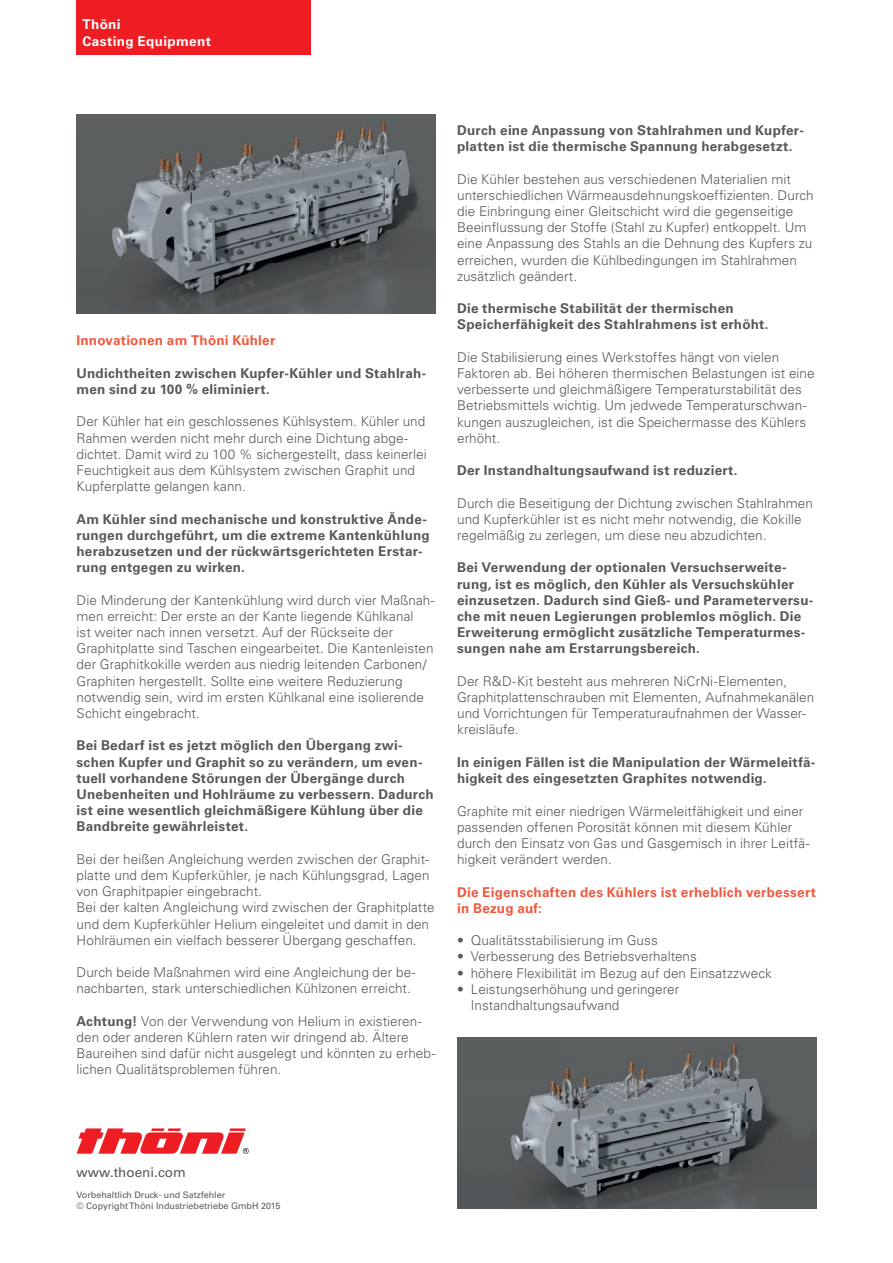
<style>
.page{position:relative;width:893px;height:1263px;background:#fff}
.page>*{position:absolute;margin:0;border:0;box-sizing:border-box;transform-origin:0 0}
.t1{font:300 13.5px/16.2px "Univers LT Std";letter-spacing:.005em;color:#57585a}
.t2{font:700 13.5px/16.2px "Univers LT Std";letter-spacing:.015em;color:#57585a}
.t3{font:700 13.5px/16.2px "Univers LT Std";letter-spacing:.015em;color:#f0593e}
.t4{font:700 13.5px/16.2px "Univers LT Std";letter-spacing:.025em;color:#fff}
.t5{font:13.5px "Univers LT Std";color:#57585a}
.t6{font:9px/10.8px "Univers LT Std";color:#57585a}
.s1{font-weight:700}
</style>
<div class="page">
<div style="left:77px;top:0;width:234px;height:54px;background:#ee1d23"></div>
<svg style="left:77px;top:1128px;width:172px;height:26px"></svg>
<img style="left:77px;top:114px;width:359px;height:200px">
<img style="left:457px;top:1037px;width:359px;height:172px">
<p class="t4" style="left:83px;top:17px;width:130px">Thöni<br>Casting Equipment</p>
<p class="t3" style="left:77px;top:333px;width:200px">Innovationen am Thöni Kühler</p>
<p class="t2" style="left:77px;top:365px;width:351px">Undichtheiten zwischen Kupfer-Kühler und Stahlrah&shy;men sind zu 100 % eliminiert.</p>
<p class="t1" style="left:77px;top:413px;width:352px">Der Kühler hat ein geschlossenes Kühlsystem. Kühler und Rahmen werden nicht mehr durch eine Dichtung abge&shy;dichtet. Damit wird zu 100 % sichergestellt, dass keinerlei Feuchtigkeit aus dem Kühlsystem zwischen Graphit und Kupferplatte gelangen kann.</p>
<p class="t2" style="left:77px;top:511px;width:355px">Am Kühler sind mechanische und konstruktive Ände&shy;rungen durchgeführt, um die extreme Kantenkühlung herabzusetzen und der rückwärtsgerichteten Erstar&shy;rung entgegen zu wirken.</p>
<p class="t1" style="left:77px;top:592px;width:360px">Die Minderung der Kantenkühlung wird durch vier Maßnah&shy;men erreicht: Der erste an der Kante liegende Kühlkanal<br>ist weiter nach innen versetzt. Auf der Rückseite der Graphitplatte sind Taschen eingearbeitet. Die Kantenleisten der Graphitkokille werden aus niedrig leitenden Carbonen/ Graphiten hergestellt. Sollte eine weitere Reduzierung notwendig sein, wird im ersten Kühlkanal eine isolierende Schicht eingebracht.</p>
<p class="t2" style="left:77px;top:738px;width:359px">Bei Bedarf ist es jetzt möglich den Übergang zwi&shy;schen Kupfer und Graphit so zu verändern, um even&shy;tuell vorhandene Störungen der Übergänge durch Unebenheiten und Hohlräume zu verbessern. Dadurch ist eine wesentlich gleichmäßigere Kühlung über die Bandbreite gewährleistet.</p>
<p class="t1" style="left:77px;top:851px;width:360px">Bei der heißen Angleichung werden zwischen der Graphit&shy;platte und dem Kupferkühler, je nach Kühlungsgrad, Lagen von Graphitpapier eingebracht.<br>Bei der kalten Angleichung wird zwischen der Graphitplatte und dem Kupferkühler Helium eingeleitet und damit in den Hohlräumen ein vielfach besserer Übergang geschaffen.</p>
<p class="t1" style="left:77px;top:964px;width:341px">Durch beide Maßnahmen wird eine Angleichung der be&shy;nachbarten, stark unterschiedlichen Kühlzonen erreicht.</p>
<p class="t1" style="left:77px;top:1013px;width:360px"><span class="s1">Achtung!</span> Von der Verwendung von Helium in existieren&shy;den oder anderen Kühlern raten wir dringend ab. Ältere Baureihen sind dafür nicht ausgelegt und könnten zu erheb&shy;lichen Qualitätsproblemen führen.</p>
<p class="t2" style="left:457px;top:122px;width:348px">Durch eine Anpassung von Stahlrahmen und Kupfer&shy;platten ist die thermische Spannung herabgesetzt.</p>
<p class="t1" style="left:457px;top:171px;width:358px">Die Kühler bestehen aus verschiedenen Materialien mit unterschiedlichen Wärmeausdehnungskoeffizienten. Durch die Einbringung einer Gleitschicht wird die gegenseitige Beeinflussung der Stoffe (Stahl zu Kupfer) entkoppelt. Um eine Anpassung des Stahls an die Dehnung des Kupfers zu erreichen, wurden die Kühlbedingungen im Stahlrahmen zusätzlich geändert.</p>
<p class="t2" style="left:457px;top:300px;width:313px">Die thermische Stabilität der thermischen<br>Speicherfähigkeit des Stahlrahmens ist erhöht.</p>
<p class="t1" style="left:457px;top:349px;width:359px">Die Stabilisierung eines Werkstoffes hängt von vielen Faktoren ab. Bei höheren thermischen Belastungen ist eine verbesserte und gleichmäßigere Temperaturstabilität des Betriebsmittels wichtig. Um jedwede Temperaturschwan&shy;kungen auszugleichen, ist die Speichermasse des Kühlers erhöht.</p>
<p class="t2" style="left:457px;top:462px;width:282px">Der Instandhaltungsaufwand ist reduziert.</p>
<p class="t1" style="left:457px;top:495px;width:357px">Durch die Beseitigung der Dichtung zwischen Stahlrahmen und Kupferkühler ist es nicht mehr notwendig, die Kokille regelmäßig zu zerlegen, um diese neu abzudichten.</p>
<p class="t2" style="left:457px;top:560px;width:358px">Bei Verwendung der optionalen Versuchserweite&shy;rung, ist es möglich, den Kühler als Versuchskühler einzusetzen. Dadurch sind Gieß- und Parameterversu&shy;che mit neuen Legierungen problemlos möglich. Die Erweiterung ermöglicht zusätzliche Temperaturmes&shy;sungen nahe am Erstarrungsbereich.</p>
<p class="t1" style="left:457px;top:673px;width:359px">Der R&amp;D-Kit besteht aus mehreren NiCrNi-Elementen, Graphitplattenschrauben mit Elementen, Aufnahmekanälen und Vorrichtungen für Temperaturaufnahmen der Wasser&shy;kreisläufe.</p>
<p class="t2" style="left:457px;top:754px;width:360px">In einigen Fällen ist die Manipulation der Wärmeleitfä&shy;higkeit des eingesetzten Graphites notwendig.</p>
<p class="t1" style="left:457px;top:803px;width:354px">Graphite mit einer niedrigen Wärmeleitfähigkeit und einer passenden offenen Porosität können mit diesem Kühler durch den Einsatz von Gas und Gasgemisch in ihrer Leitfä&shy;higkeit verändert werden.</p>
<p class="t3" style="left:457px;top:884px;width:361px">Die Eigenschaften des Kühlers ist erheblich verbessert in Bezug auf:</p>
<p class="t1" style="left:457px;top:932px;width:202px">• Qualitätsstabilisierung im Guss</p>
<p class="t1" style="left:457px;top:948px;width:241px">• Verbesserung des Betriebsverhaltens</p>
<p class="t1" style="left:457px;top:965px;width:316px">• höhere Flexibilität im Bezug auf den Einsatzzweck</p>
<p class="t1" style="left:471px;top:981px;width:210px;text-indent:-14px">• Leistungserhöhung und geringerer<br>Instandhaltungsaufwand</p>
<p class="t5" style="left:77px;top:1164px;width:111px">www.thoeni.com</p>
<p class="t6" style="left:77px;top:1189px;width:205px">Vorbehaltlich Druck- und Satzfehler<br>© Copyright Thöni Industriebetriebe GmbH 2015</p>
</div>
